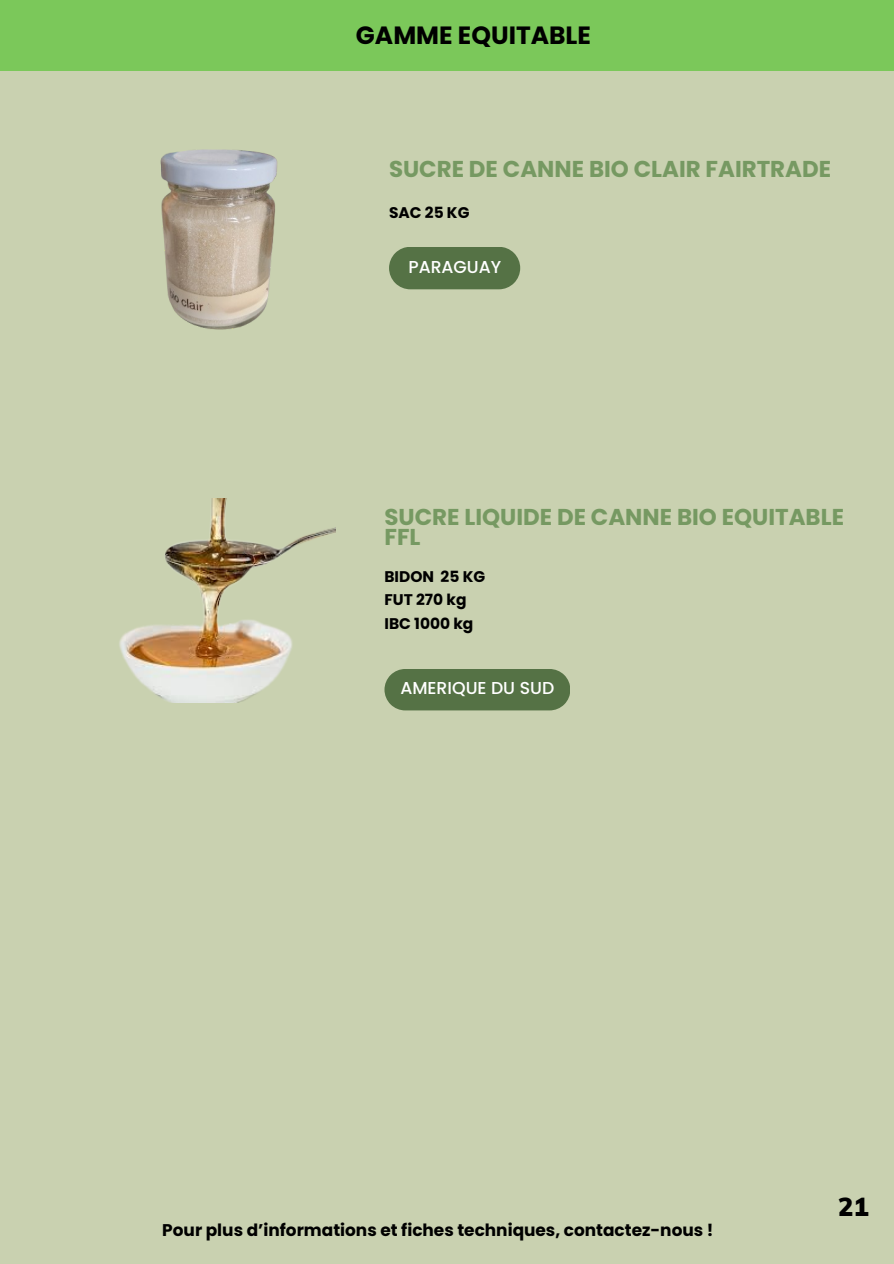
<style>
.page{position:relative;width:894px;height:1264px;background:#fff}
.page>*{position:absolute;margin:0;border:0;box-sizing:border-box;transform-origin:0 0}
.t1{font:900 25.5px "Muli";color:#000}
.t2{font:700 24.9px "Poppins";color:#000}
.t3{font:700 22.95px/20.2px "Poppins";color:#769962}
.t4{font:500 17.25px "Poppins";color:#fff}
.t5{font:700 16.95px "Poppins";color:#000}
.t6{font:700 15.45px/23.7px "Poppins";color:#000}
</style>
<div class="page">
<div style="left:0;top:0;width:893px;height:1263px;background:#c9d1b0"></div>
<svg style="left:389px;top:247px;width:131px;height:42px;background:#5c784c"></svg>
<div style="left:0;top:0;width:893px;height:70px;background:#7bc85a"></div>
<div style="left:384px;top:669px;width:186px;height:41px;background:#557245"></div>
<img style="left:160px;top:149px;width:118px;height:181px">
<img style="left:119px;top:498px;width:216px;height:205px">
<h1 class="t2" style="left:356px;top:18px;width:236px">GAMME EQUITABLE</h1>
<h1 class="t3" style="left:389px;top:158px;width:443px">SUCRE DE CANNE BIO CLAIR FAIRTRADE</h1>
<p class="t6" style="left:389px;top:201px;width:82px">SAC 25 KG</p>
<h3 class="t4" style="left:408px;top:254px;width:94px">PARAGUAY</h3>
<p class="t3" style="left:384px;top:507px;width:461px">SUCRE LIQUIDE DE CANNE BIO EQUITABLE<br>FFL</p>
<p class="t6" style="left:384px;top:564px;width:102px">BIDON 25 KG<br>FUT 270 kg<br>IBC 1000 kg</p>
<p class="t4" style="left:400px;top:676px;width:155px">AMERIQUE DU SUD</p>
<p class="t5" style="left:162px;top:1218px;width:552px">Pour plus d’informations et fiches techniques, contactez-nous !</p>
<p class="t1" style="left:838px;top:1190px;width:32px">21</p>
</div>
